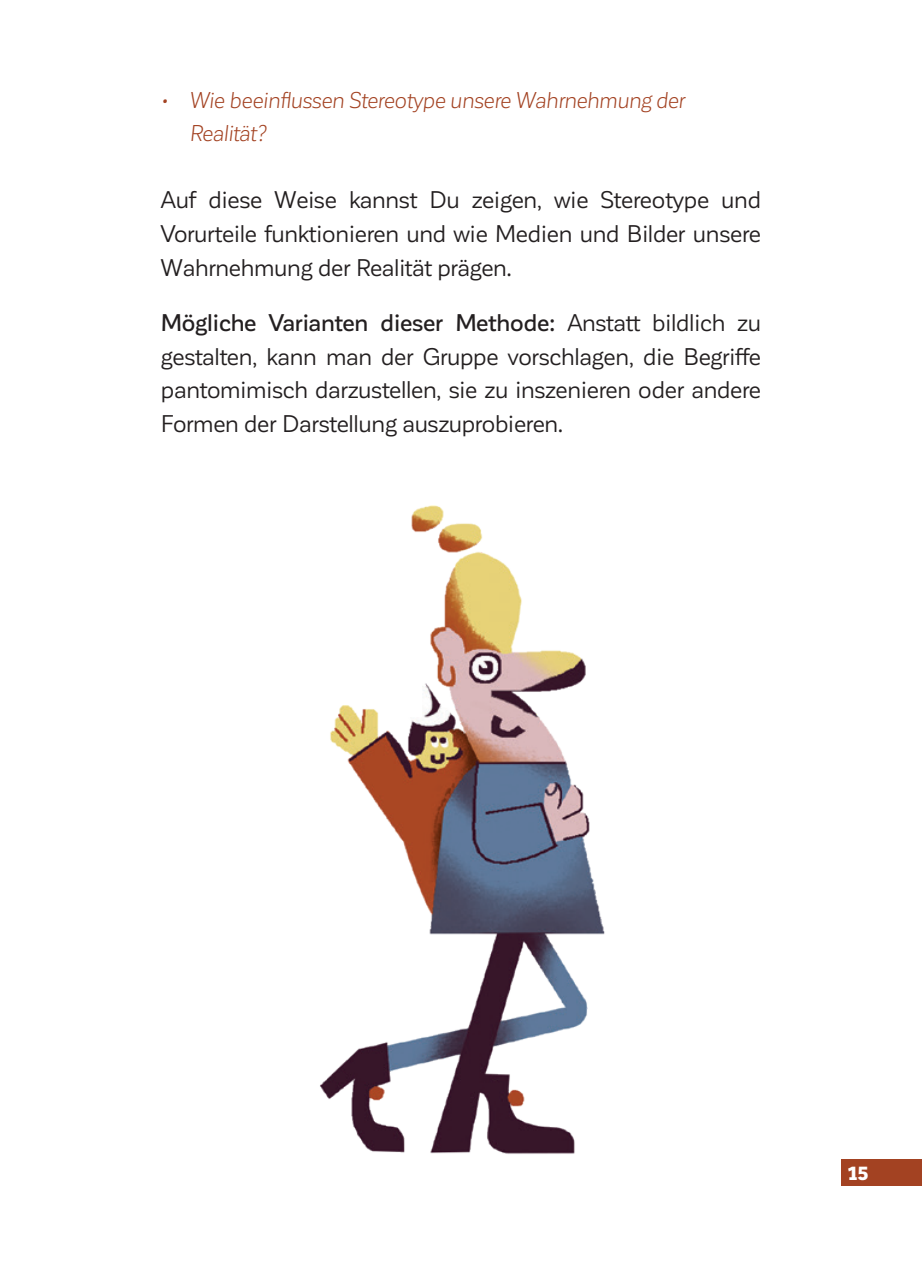
<style>
.page{position:relative;width:922px;height:1276px;background:#fff}
.page>*{position:absolute;margin:0;border:0;box-sizing:border-box;transform-origin:0 0}
.t1{font:23.75px/33.8px "Corporative Sans";letter-spacing:-.01em;color:#231f20;text-align:justify}
.t2{font:italic 22.5px/32.5px "Corporative Sans";letter-spacing:-.01em;color:#a34222}
.t3{font:900 18.75px "Corporative Sans";color:#fff}
.s1{font-weight:500}
</style>
<div class="page">
<div style="left:841px;top:1159px;width:80px;height:27px;background:#a34222"></div>
<img style="left:320px;top:505px;width:285px;height:649px">
<p class="t2" style="left:189px;top:84px;width:497px;text-indent:-28px">• Wie beeinflussen Stereotype unsere Wahrnehmung der<br>Realität?</p>
<p class="t1" style="left:161px;top:183px;width:601px">Auf diese Weise kannst Du zeigen, wie Stereotype und Vorurteile funktionieren und wie Medien und Bilder unsere Wahrnehmung der Realität prägen.</p>
<p class="t1" style="left:161px;top:306px;width:601px"><span class="s1">Mögliche Varianten dieser Methode:</span> Anstatt bildlich zu gestalten, kann man der Gruppe vorschlagen, die Begriffe pantomimisch darzustellen, sie zu inszenieren oder andere Formen der Darstellung auszuprobieren.</p>
<p class="t3" style="left:848px;top:1163px;width:21px">15</p>
</div>
